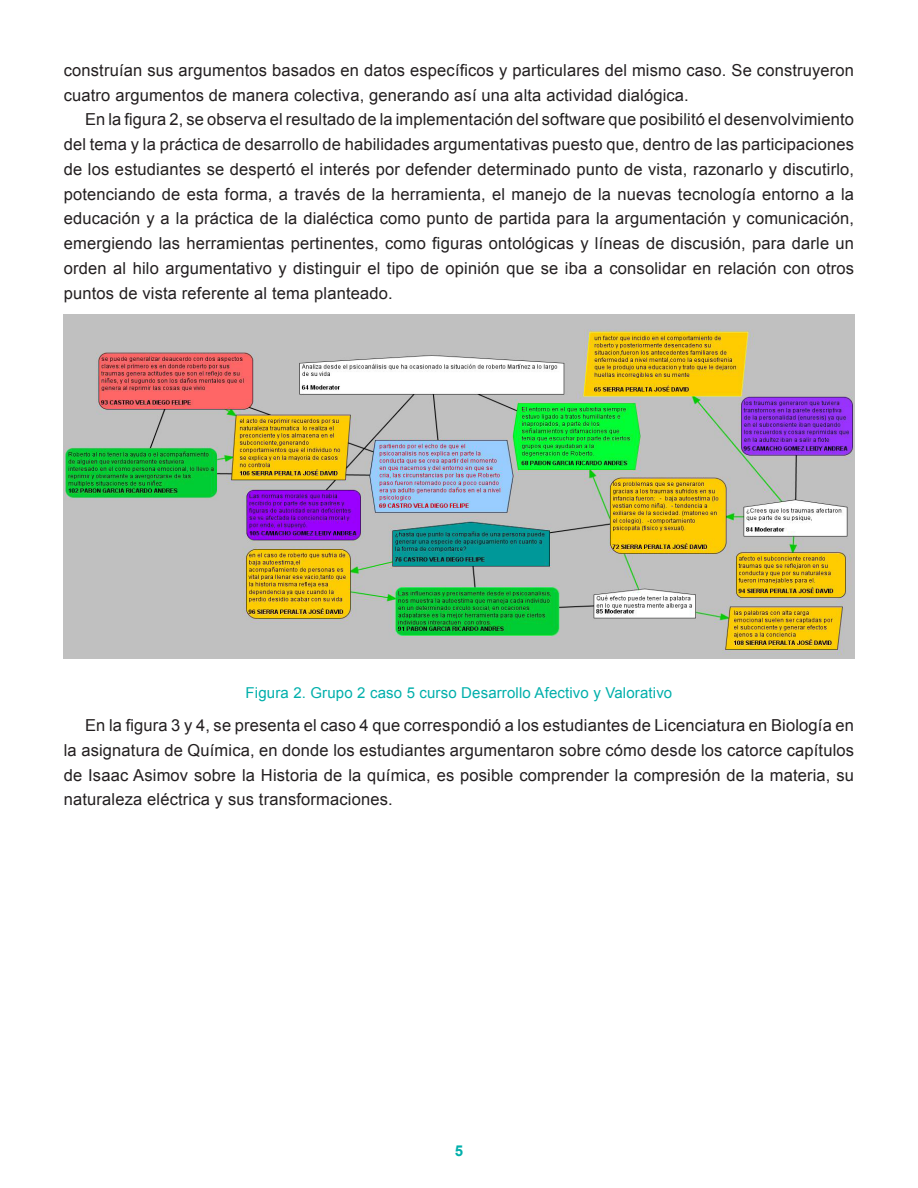
<style>
.page{position:relative;width:918px;height:1188px;background:#fff}
.page>*{position:absolute;margin:0;border:0;box-sizing:border-box;transform-origin:0 0}
.texto{font:16.5px/24.8px "Arial";letter-spacing:.01em;color:#231f20;text-align:justify}
.titulo_graficas{font:15px "Arial";letter-spacing:.01em;color:#00afab}
.t1{font:700 15px "Arial";color:#00afab}
</style>
<div class="page">
<img style="left:64px;top:315px;width:790px;height:343px">
<p class="texto" style="left:64px;top:58px;width:792px">construían sus argumentos basados en datos específicos y particulares del mismo caso. Se construyeron cuatro argumentos de manera colectiva, generando así una alta actividad dialógica.</p>
<p class="texto" style="left:64px;top:107px;width:792px;text-indent:21px">En la figura 2, se observa el resultado de la implementación del software que posibilitó el desenvolvimiento del tema y la práctica de desarrollo de habilidades argumentativas puesto que, dentro de las participaciones de los estudiantes se despertó el interés por defender determinado punto de vista, razonarlo y discutirlo, potenciando de esta forma, a través de la herramienta, el manejo de la nuevas tecnología entorno a la educación y a la práctica de la dialéctica como punto de partida para la argumentación y comunicación, emergiendo las herramientas pertinentes, como figuras ontológicas y líneas de discusión, para darle un orden al hilo argumentativo y distinguir el tipo de opinión que se iba a consolidar en relación con otros puntos de vista referente al tema planteado.</p>
<p class="titulo_graficas" style="left:246px;top:683px;width:428px">Figura 2. Grupo 2 caso 5 curso Desarrollo Afectivo y Valorativo</p>
<p class="texto" style="left:64px;top:713px;width:792px;text-indent:21px">En la figura 3 y 4, se presenta el caso 4 que correspondió a los estudiantes de Licenciatura en Biología en la asignatura de Química, en donde los estudiantes argumentaron sobre cómo desde los catorce capítulos de Isaac Asimov sobre la Historia de la química, es posible comprender la compresión de la materia, su naturaleza eléctrica y sus transformaciones.</p>
<p class="t1" style="left:455px;top:1141px;width:10px">5</p>
</div>
